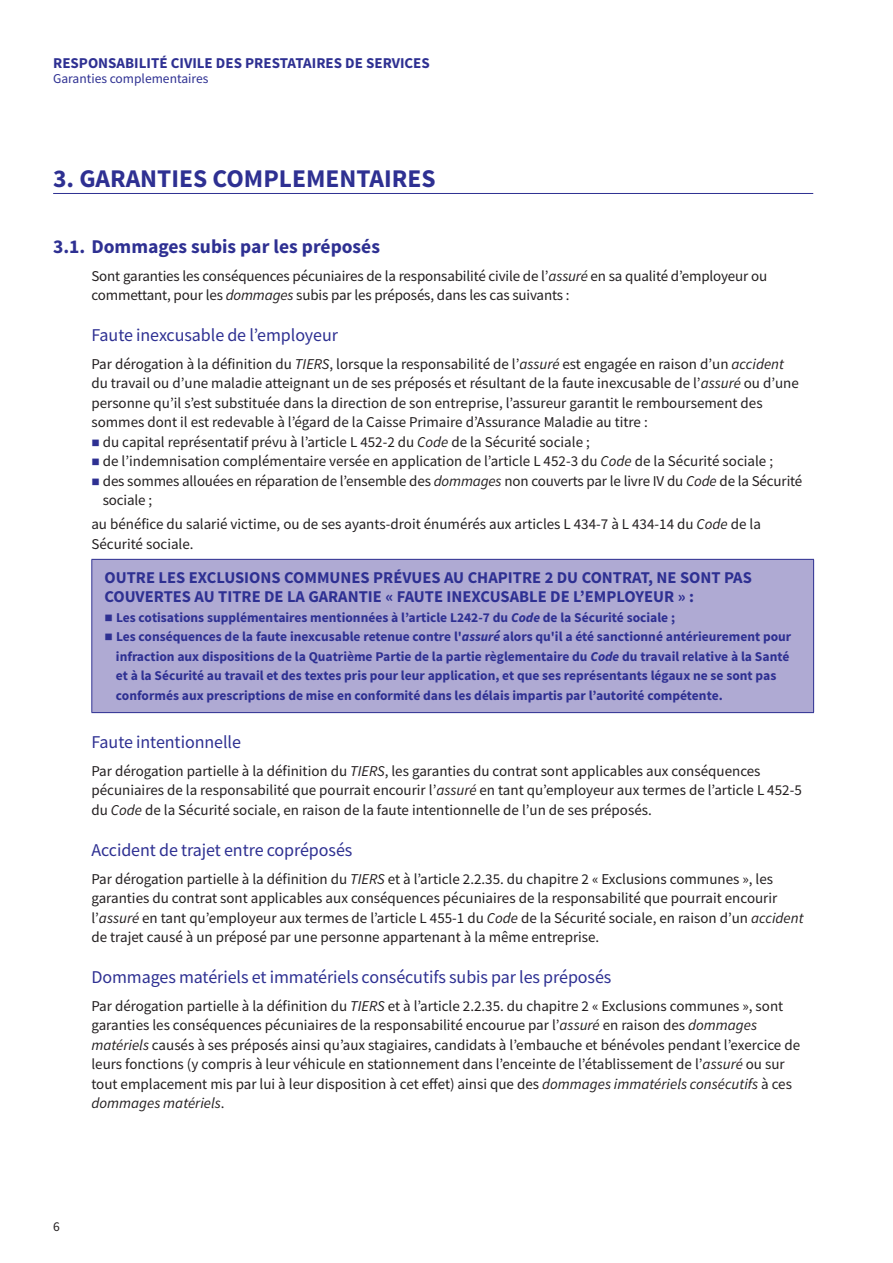
<style>
.page{position:relative;width:893px;height:1263px;background:#fff}
.page>*{position:absolute;margin:0;border:0;box-sizing:border-box;transform-origin:0 0}
.t1{font:700 25.5px "Source Sans Pro";color:#2e3092}
.sous-titre_1{font:700 19.5px "Source Sans Pro";color:#2e3092}
.sous-titre_2{font:18px "Source Sans Pro";letter-spacing:-.005em;color:#2e3092}
.titre_exclusion{font:700 16.5px/19.5px "Source Sans Pro";color:#2e3092}
.texte_courant_-_ss_t{font:15px/19.5px "Source Sans Pro";color:#231f20}
.tc_puce{font:15px/19.5px "Source Sans Pro";color:#231f20}
.t2{font:700 15px "Source Sans Pro";color:#2e3092}
.texte_courant_exclus{font:700 13.5px/19.5px "Source Sans Pro";color:#2e3092}
.t3{font:13.5px "Source Sans Pro";color:#2e3092}
.t4{font:13.5px "Source Sans Pro";color:#231f20}
.s1{font-style:italic}
.s2{color:#2e3092}
</style>
<div class="page">
<hr style="left:53px;top:193px;width:760px;height:1px;background:#2e3092">
<div style="left:92px;top:559px;width:722px;height:154px;background:#afaad3"></div>
<hr style="left:91px;top:559px;width:723px;height:1px;background:#2e3092">
<hr style="left:91px;top:560px;width:1px;height:152px;background:#2e3092">
<hr style="left:813px;top:560px;width:1px;height:152px;background:#2e3092">
<hr style="left:91px;top:712px;width:723px;height:1px;background:#2e3092">
<p class="t2" style="left:53px;top:53px;width:378px">RESPONSABILITÉ CIVILE DES PRESTATAIRES DE SERVICES</p>
<p class="t3" style="left:53px;top:70px;width:157px">Garanties complementaires</p>
<p class="t1" style="left:53px;top:162px;width:384px">3. GARANTIES COMPLEMENTAIRES</p>
<p class="sous-titre_1" style="left:53px;top:234px;width:328px">3.1. Dommages subis par les préposés</p>
<p class="texte_courant_-_ss_t" style="left:91px;top:266px;width:677px">Sont garanties les conséquences pécuniaires de la responsabilité civile de l’<span class="s1">assuré</span> en sa qualité d’employeur ou commettant, pour les <span class="s1">dommages</span> subis par les préposés, dans les cas suivants :</p>
<p class="sous-titre_2" style="left:91px;top:323px;width:248px">Faute inexcusable de l’employeur</p>
<p class="tc_puce" style="left:91px;top:354px;width:709px">Par dérogation à la définition du <span class="s1">TIERS</span>, lorsque la responsabilité de l’<span class="s1">assuré</span> est engagée en raison d’un <span class="s1">accident </span>du travail ou d’une maladie atteignant un de ses préposés et résultant de la faute inexcusable de l’<span class="s1">assuré</span> ou d’une personne qu’il s’est substituée dans la direction de son entreprise, l’assureur garantit le remboursement des sommes dont il est redevable à l’égard de la Caisse Primaire d’Assurance Maladie au titre :</p>
<p class="tc_puce" style="left:91px;top:432px;width:500px"><span class="s2">■</span> du capital représentatif prévu à l’article L 452-2 du <span class="s1">Code</span> de la Sécurité sociale ;</p>
<p class="tc_puce" style="left:91px;top:452px;width:683px"><span class="s2">■</span> de l’indemnisation complémentaire versée en application de l’article L 452-3 du <span class="s1">Code</span> de la Sécurité sociale ;</p>
<p class="texte_courant_-_ss_t" style="left:103px;top:471px;width:701px;text-indent:-11px"><span class="s2">■</span> des sommes allouées en réparation de l’ensemble des <span class="s1">dommages</span> non couverts par le livre IV du <span class="s1">Code</span> de la Sécurité sociale ;</p>
<p class="texte_courant_-_ss_t" style="left:91px;top:514px;width:671px">au bénéfice du salarié victime, ou de ses ayants-droit énumérés aux articles L 434-7 à L 434-14 du <span class="s1">Code</span> de la<br>Sécurité sociale.</p>
<p class="titre_exclusion" style="left:105px;top:568px;width:649px">OUTRE LES EXCLUSIONS COMMUNES PRÉVUES AU CHAPITRE 2 DU CONTRAT, NE SONT PAS<br>COUVERTES AU TITRE DE LA GARANTIE « FAUTE INEXCUSABLE DE L’EMPLOYEUR » :</p>
<p class="texte_courant_exclus" style="left:105px;top:608px;width:572px">■ Les cotisations supplémentaires mentionnées à l’article L242-7 du <span class="s1">Code</span> de la Sécurité sociale ;</p>
<p class="texte_courant_exclus" style="left:116px;top:628px;width:677px;text-indent:-11px">■ Les conséquences de la faute inexcusable retenue contre l'<span class="s1">assuré</span> alors qu'il a été sanctionné antérieurement pour infraction aux dispositions de la Quatrième Partie de la partie règlementaire du <span class="s1">Code</span> du travail relative à la Santé et à la Sécurité au travail et des textes pris pour leur application, et que ses représentants légaux ne se sont pas conformés aux prescriptions de mise en conformité dans les délais impartis par l’autorité compétente.</p>
<p class="sous-titre_2" style="left:91px;top:730px;width:151px">Faute intentionnelle</p>
<p class="texte_courant_-_ss_t" style="left:91px;top:761px;width:712px">Par dérogation partielle à la définition du <span class="s1">TIERS</span>, les garanties du contrat sont applicables aux conséquences pécuniaires de la responsabilité que pourrait encourir l’<span class="s1">assuré</span> en tant qu’employeur aux termes de l’article L 452-5 du <span class="s1">Code</span> de la Sécurité sociale, en raison de la faute intentionnelle de l’un de ses préposés.</p>
<p class="sous-titre_2" style="left:91px;top:838px;width:262px">Accident de trajet entre copréposés</p>
<p class="texte_courant_-_ss_t" style="left:91px;top:869px;width:714px">Par dérogation partielle à la définition du <span class="s1">TIERS</span> et à l’article 2.2.35. du chapitre 2 « Exclusions communes », les garanties du contrat sont applicables aux conséquences pécuniaires de la responsabilité que pourrait encourir l’<span class="s1">assuré</span> en tant qu’employeur aux termes de l’article L 455-1 du <span class="s1">Code</span> de la Sécurité sociale, en raison d’un <span class="s1">accident </span>de trajet causé à un préposé par une personne appartenant à la même entreprise.</p>
<p class="sous-titre_2" style="left:91px;top:965px;width:522px">Dommages matériels et immatériels consécutifs subis par les préposés</p>
<p class="texte_courant_-_ss_t" style="left:91px;top:996px;width:710px">Par dérogation partielle à la définition du <span class="s1">TIERS</span> et à l’article 2.2.35. du chapitre 2 « Exclusions communes », sont garanties les conséquences pécuniaires de la responsabilité encourue par l’<span class="s1">assuré</span> en raison des <span class="s1">dommages matériels</span> causés à ses préposés ainsi qu’aux stagiaires, candidats à l’embauche et bénévoles pendant l’exercice de leurs fonctions (y compris à leur véhicule en stationnement dans l’enceinte de l’établissement de l’<span class="s1">assuré</span> ou sur tout emplacement mis par lui à leur disposition à cet effet) ainsi que des <span class="s1">dommages immatériels consécutifs</span> à ces <span class="s1">dommages matériels</span>.</p>
<p class="t4" style="left:53px;top:1218px;width:8px">6</p>
</div>
